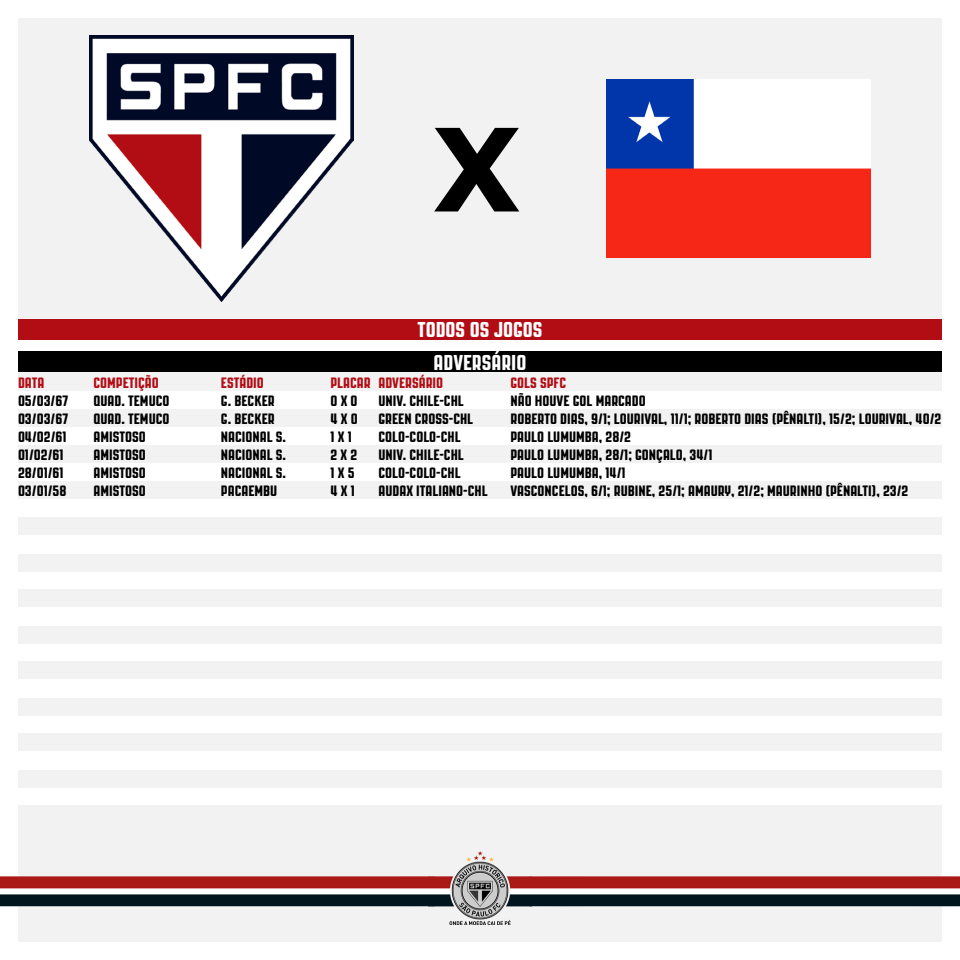
<style>
.page{position:relative;width:960px;height:960px;background:#fff}
.page>*{position:absolute;margin:0;border:0;box-sizing:border-box;transform-origin:0 0}
.t1{font:700 115px "Verdana";color:#000}
.t2{font:21.5px "PAG Revolucion";color:#fff}
.t3{font:15px "PAG Revolucion";color:#000}
.t4{font:15px "PAG Revolucion";color:#b20d15}
</style>
<div class="page">
<div style="left:18px;top:372px;width:924px;height:20px;background:#f2f2f2"></div>
<div style="left:18px;top:391px;width:924px;height:18px;background:#fff"></div>
<div style="left:18px;top:445px;width:924px;height:18px;background:#f2f2f2"></div>
<div style="left:18px;top:589px;width:924px;height:18px;background:#f2f2f2"></div>
<div style="left:18px;top:733px;width:924px;height:18px;background:#f2f2f2"></div>
<div style="left:18px;top:517px;width:924px;height:18px;background:#f2f2f2"></div>
<div style="left:18px;top:661px;width:924px;height:18px;background:#f2f2f2"></div>
<div style="left:18px;top:805px;width:924px;height:18px;background:#f2f2f2"></div>
<div style="left:18px;top:823px;width:924px;height:119px;background:#f2f2f2"></div>
<div style="left:18px;top:409px;width:924px;height:18px;background:#f2f2f2"></div>
<div style="left:18px;top:554px;width:924px;height:18px;background:#f2f2f2"></div>
<div style="left:18px;top:698px;width:924px;height:18px;background:#f2f2f2"></div>
<div style="left:18px;top:481px;width:924px;height:18px;background:#f2f2f2"></div>
<div style="left:18px;top:626px;width:924px;height:18px;background:#f2f2f2"></div>
<div style="left:18px;top:770px;width:924px;height:18px;background:#f2f2f2"></div>
<div style="left:18px;top:18px;width:924px;height:322px;background:#f2f2f2"></div>
<img style="left:89px;top:36px;width:264px;height:266px">
<img style="left:0;top:852px;width:960px;height:72px">
<div style="left:18px;top:351px;width:924px;height:21px;background:#000"></div>
<div style="left:18px;top:320px;width:924px;height:20px;background:#b20d15"></div>
<img style="left:607px;top:80px;width:264px;height:178px">
<h1 class="t1" style="left:433px;top:88px;width:89px">X</h1>
<h2 class="t2" style="left:418px;top:318px;width:126px">TODOS OS JOGOS</h2>
<h2 class="t2" style="left:434px;top:351px;width:94px">ADVERSÁRIO</h2>
<p class="t4" style="left:18px;top:374px;width:28px">DATA</p>
<p class="t4" style="left:93px;top:374px;width:67px">COMPETIÇÃO</p>
<p class="t4" style="left:221px;top:374px;width:44px">ESTÁDIO</p>
<p class="t4" style="left:330px;top:374px;width:114px">PLACAR ADVERSÁRIO</p>
<p class="t4" style="left:510px;top:374px;width:57px">GOLS SPFC</p>
<p class="t3" style="left:18px;top:392px;width:52px">05/03/67</p>
<p class="t3" style="left:93px;top:392px;width:78px">QUAD. TEMUCO</p>
<p class="t3" style="left:221px;top:392px;width:55px">G. BECKER</p>
<p class="t3" style="left:330px;top:392px;width:29px">0 X 0</p>
<p class="t3" style="left:378px;top:392px;width:87px">UNIV. CHILE-CHL</p>
<p class="t3" style="left:510px;top:392px;width:137px">NÃO HOUVE GOL MARCADO</p>
<p class="t3" style="left:18px;top:410px;width:52px">03/03/67</p>
<p class="t3" style="left:93px;top:410px;width:78px">QUAD. TEMUCO</p>
<p class="t3" style="left:221px;top:410px;width:55px">G. BECKER</p>
<p class="t3" style="left:330px;top:410px;width:29px">4 X 0</p>
<p class="t3" style="left:378px;top:410px;width:96px">GREEN CROSS-CHL</p>
<p class="t3" style="left:510px;top:410px;width:432px">ROBERTO DIAS, 9/1; LOURIVAL, 11/1; ROBERTO DIAS (PÊNALTI), 15/2; LOURIVAL, 40/2</p>
<p class="t3" style="left:18px;top:428px;width:50px">04/02/61</p>
<p class="t3" style="left:93px;top:428px;width:54px">AMISTOSO</p>
<p class="t3" style="left:221px;top:428px;width:67px">NACIONAL S.</p>
<p class="t3" style="left:330px;top:428px;width:23px">1 X 1</p>
<p class="t3" style="left:378px;top:428px;width:84px">COLO-COLO-CHL</p>
<p class="t3" style="left:510px;top:428px;width:122px">PAULO LUMUMBA, 28/2</p>
<p class="t3" style="left:18px;top:446px;width:47px">01/02/61</p>
<p class="t3" style="left:93px;top:446px;width:54px">AMISTOSO</p>
<p class="t3" style="left:221px;top:446px;width:67px">NACIONAL S.</p>
<p class="t3" style="left:330px;top:446px;width:28px">2 X 2</p>
<p class="t3" style="left:378px;top:446px;width:87px">UNIV. CHILE-CHL</p>
<p class="t3" style="left:510px;top:446px;width:203px">PAULO LUMUMBA, 28/1; GONÇALO, 34/1</p>
<p class="t3" style="left:18px;top:464px;width:47px">28/01/61</p>
<p class="t3" style="left:93px;top:464px;width:54px">AMISTOSO</p>
<p class="t3" style="left:221px;top:464px;width:67px">NACIONAL S.</p>
<p class="t3" style="left:330px;top:464px;width:26px">1 X 5</p>
<p class="t3" style="left:378px;top:464px;width:84px">COLO-COLO-CHL</p>
<p class="t3" style="left:510px;top:464px;width:117px">PAULO LUMUMBA, 14/1</p>
<p class="t3" style="left:18px;top:482px;width:50px">03/01/58</p>
<p class="t3" style="left:93px;top:482px;width:54px">AMISTOSO</p>
<p class="t3" style="left:221px;top:482px;width:58px">PACAEMBU</p>
<p class="t3" style="left:330px;top:482px;width:26px">4 X 1</p>
<p class="t3" style="left:378px;top:482px;width:111px">AUDAX ITALIANO-CHL</p>
<p class="t3" style="left:510px;top:482px;width:399px">VASCONCELOS, 6/1; RUBINE, 25/1; AMAURY, 21/2; MAURINHO (PÊNALTI), 23/2</p>
</div>
